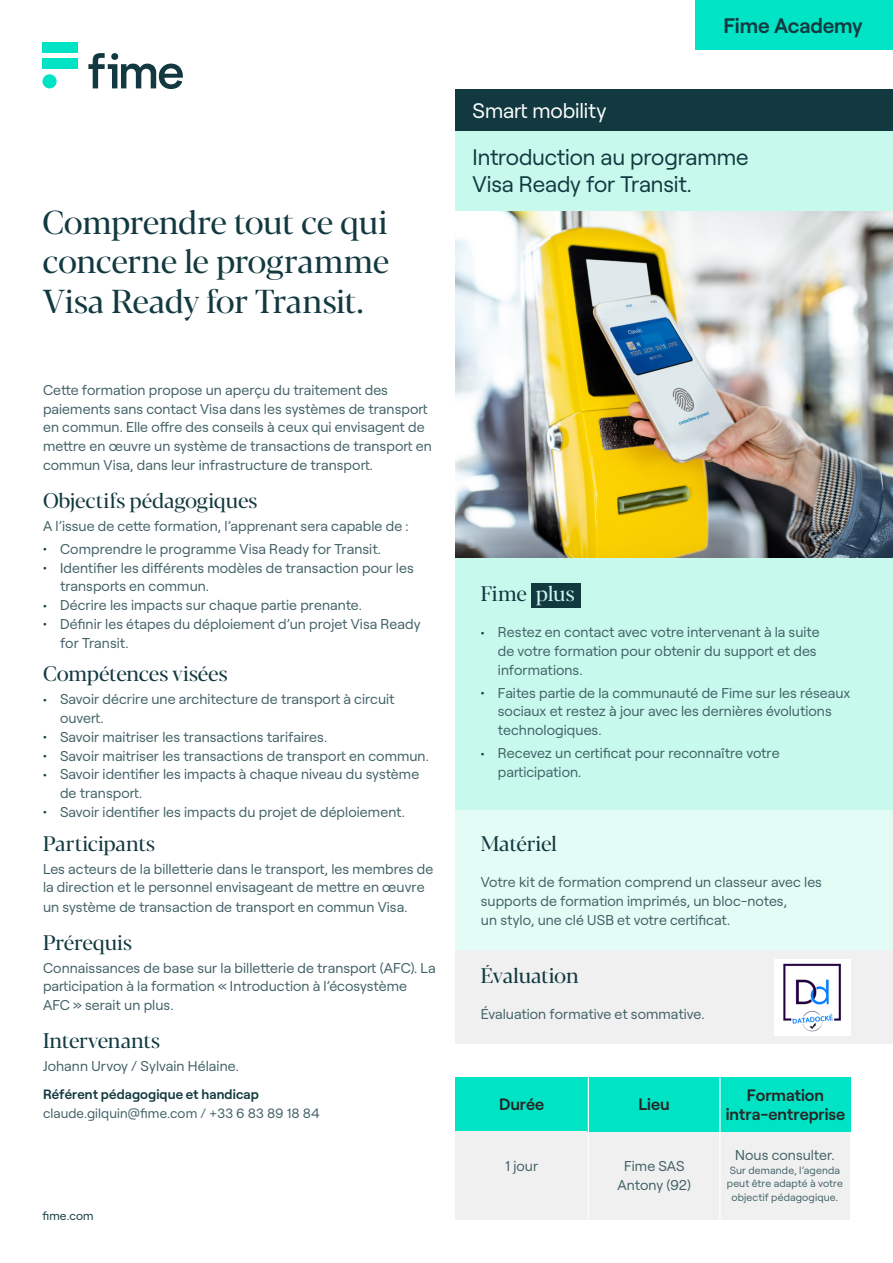
<style>
.page{position:relative;width:893px;height:1263px;background:#fff}
.page>*{position:absolute;margin:0;border:0;box-sizing:border-box;transform-origin:0 0}
.Document_title{font:33px/39.6px "Blacker Pro Dis";letter-spacing:-.02em;color:#123940;text-align:justify}
.Document_title-2{font:22.5px/27px "Roobert";letter-spacing:-.005em;color:#123940}
.sous_titre{font:21px "Blacker Pro Dis";letter-spacing:-.01em;color:#123940}
.Document_title-3{font:21px "Blacker Pro Dis";letter-spacing:-.02em;color:#123940}
.Document_title-4{font:21px "Roobert";letter-spacing:-.005em;color:#fff}
.Document_title-5{font:600 21px "Roobert";letter-spacing:-.005em;color:#123940}
.Bodycopy__4mm_spacing{font:21px "Blacker Pro Dis";letter-spacing:-.02em;color:#123940}
.Bodycopy__4mm_spacing-2{font:600 16.5px/18.8px "Roobert";letter-spacing:-.005em;color:#262626;text-align:center}
.sous_titre-2{font:14.25px/18.8px "Roobert";letter-spacing:.005em;color:#416166}
.Bodycopy__4mm_spacing-3{font:14.25px/18.8px "Roobert";letter-spacing:.005em;color:#416166}
.Bulleted_list__9_5pt{font:14.25px/19px "Roobert";letter-spacing:.005em;color:#416166}
.Bodycopy__4mm_spacing-4{font:13.5px/18.8px "Roobert";letter-spacing:.005em;color:#416166}
.t1{font:12px "Roobert";color:#123940}
.Bodycopy__4mm_spacing-5{font:10.5px/13.5px "Roobert";letter-spacing:.015em;color:#416166;text-align:center}
.s1{color:#123940}
.s2{font-weight:600;color:#123940}
.s3{color:#c7f9ed}
</style>
<div class="page">
<div style="left:43px;top:58px;width:35px;height:11px;background:#00e4c5"></div>
<div style="left:43px;top:43px;width:35px;height:10px;background:#00e4c5"></div>
<div style="left:43px;top:74px;width:14px;height:14px;background:#00e4c5;border-radius:50%"></div>
<svg style="left:88px;top:53px;width:95px;height:36px"></svg>
<img style="left:455px;top:210px;width:438px;height:348px">
<div style="left:455px;top:131px;width:438px;height:79px;background:#c7f9ed"></div>
<div style="left:696px;top:0;width:197px;height:50px;background:#00e4c5"></div>
<div style="left:455px;top:89px;width:438px;height:42px;background:#123940"></div>
<div style="left:455px;top:558px;width:438px;height:252px;background:#c7f9ed"></div>
<div style="left:455px;top:810px;width:438px;height:140px;background:#e3fcf6"></div>
<div style="left:455px;top:1077px;width:132px;height:62px;background:#00e4c5"></div>
<div style="left:455px;top:1131px;width:395px;height:88px;background:#f0f0f0"></div>
<div style="left:588px;top:1077px;width:131px;height:54px;background:#00e4c5"></div>
<div style="left:719px;top:1077px;width:131px;height:54px;background:#00e4c5"></div>
<hr style="left:588px;top:1077px;width:1px;height:142px;background:#fff">
<hr style="left:719px;top:1077px;width:2px;height:142px;background:#fff">
<div style="left:531px;top:583px;width:49px;height:24px;background:#123940"></div>
<div style="left:456px;top:950px;width:437px;height:94px;background:#f0f0f0"></div>
<div style="left:774px;top:959px;width:76px;height:76px;background:#fff"></div>
<img style="left:783px;top:963px;width:58px;height:69px">
<p class="Document_title" style="left:43px;top:201px;width:348px">Comprendre tout ce qui concerne le programme Visa Ready for Transit.</p>
<p class="sous_titre-2" style="left:43px;top:379px;width:390px">Cette formation propose un aperçu du traitement des paiements sans contact Visa dans les systèmes de transport en commun. Elle offre des conseils à ceux qui envisagent de mettre en œuvre un système de transactions de transport en commun Visa, dans leur infrastructure de transport.</p>
<p class="sous_titre" style="left:43px;top:487px;width:216px">Objectifs pédagogiques</p>
<p class="Bodycopy__4mm_spacing-3" style="left:43px;top:515px;width:367px">A l’issue de cette formation, l’apprenant sera capable de :</p>
<p class="sous_titre-2" style="left:43px;top:538px;width:340px"><span class="s1">•</span> Comprendre le programme Visa Ready for Transit.</p>
<p class="sous_titre-2" style="left:60px;top:557px;width:355px;text-indent:-17px"><span class="s1">•</span> Identifier les différents modèles de transaction pour les transports en commun.</p>
<p class="sous_titre-2" style="left:43px;top:595px;width:321px"><span class="s1">•</span> Décrire les impacts sur chaque partie prenante.</p>
<p class="sous_titre-2" style="left:60px;top:613px;width:362px;text-indent:-17px"><span class="s1">•</span> Définir les étapes du déploiement d’un projet Visa Ready for Transit.</p>
<p class="sous_titre" style="left:43px;top:660px;width:186px">Compétences visées</p>
<p class="sous_titre-2" style="left:60px;top:689px;width:336px;text-indent:-17px"><span class="s1">•</span> Savoir décrire une architecture de transport à circuit ouvert.</p>
<p class="sous_titre-2" style="left:43px;top:726px;width:286px"><span class="s1">•</span> Savoir maitriser les transactions tarifaires.</p>
<p class="sous_titre-2" style="left:43px;top:745px;width:387px"><span class="s1">•</span> Savoir maitriser les transactions de transport en commun.</p>
<p class="sous_titre-2" style="left:60px;top:764px;width:361px;text-indent:-17px"><span class="s1">•</span> Savoir identifier les impacts à chaque niveau du système de transport.</p>
<p class="sous_titre-2" style="left:43px;top:801px;width:363px"><span class="s1">•</span> Savoir identifier les impacts du projet de déploiement.</p>
<p class="sous_titre" style="left:43px;top:829px;width:113px">Participants</p>
<p class="Bulleted_list__9_5pt" style="left:43px;top:858px;width:392px">Les acteurs de la billetterie dans le transport, les membres de la direction et le personnel envisageant de mettre en œuvre un système de transaction de transport en commun Visa.</p>
<p class="sous_titre" style="left:43px;top:929px;width:90px">Prérequis</p>
<p class="Bodycopy__4mm_spacing-3" style="left:43px;top:957px;width:394px">Connaissances de base sur la billetterie de transport (AFC). La participation à la formation « Introduction à l’écosystème<br>AFC » serait un plus.</p>
<p class="sous_titre" style="left:43px;top:1027px;width:119px">Intervenants</p>
<p class="Bodycopy__4mm_spacing-3" style="left:43px;top:1056px;width:197px">Johann Urvoy / Sylvain Hélaine.</p>
<p class="Bodycopy__4mm_spacing-4" style="left:43px;top:1084px;width:278px"><span class="s2">Référent pédagogique et handicap </span>claude.gilquin@fime.com / +33 6 83 89 18 84</p>
<p class="t1" style="left:43px;top:1207px;width:53px">fime.com</p>
<p class="Document_title-4" style="left:473px;top:95px;width:135px">Smart mobility</p>
<p class="Document_title-5" style="left:723px;top:9px;width:141px">Fime Academy</p>
<p class="Document_title-2" style="left:473px;top:142px;width:278px">Introduction au programme<br>Visa Ready for Transit.</p>
<p class="Document_title-3" style="left:481px;top:580px;width:95px">Fime <span class="s3">plus</span></p>
<p class="sous_titre-2" style="left:498px;top:622px;width:323px;text-indent:-17px"><span class="s1">•</span> Restez en contact avec votre intervenant à la suite de votre formation pour obtenir du support et des informations.</p>
<p class="sous_titre-2" style="left:498px;top:682px;width:354px;text-indent:-17px"><span class="s1">•</span> Faites partie de la communauté de Fime sur les réseaux sociaux et restez à jour avec les dernières évolutions technologiques.</p>
<p class="sous_titre-2" style="left:498px;top:743px;width:283px;text-indent:-17px"><span class="s1">•</span> Recevez un certificat pour reconnaître votre participation.</p>
<p class="Document_title-3" style="left:481px;top:830px;width:78px">Matériel</p>
<p class="Bodycopy__4mm_spacing-3" style="left:481px;top:872px;width:343px">Votre kit de formation comprend un classeur avec les supports de formation imprimés, un bloc-notes,<br>un stylo, une clé USB et votre certificat.</p>
<p class="Bodycopy__4mm_spacing" style="left:481px;top:962px;width:100px">Évaluation</p>
<p class="Bodycopy__4mm_spacing-3" style="left:481px;top:1003px;width:225px">Évaluation formative et sommative.</p>
<p class="Bodycopy__4mm_spacing-2" style="left:499px;top:1093px;width:47px">Durée</p>
<p class="Bodycopy__4mm_spacing-2" style="left:638px;top:1093px;width:33px">Lieu</p>
<p class="Bodycopy__4mm_spacing-2" style="left:726px;top:1084px;width:121px">Formation intra-entreprise</p>
<p class="Bodycopy__4mm_spacing-3" style="left:505px;top:1155px;width:34px">1 jour</p>
<p class="Bodycopy__4mm_spacing-3" style="left:618px;top:1155px;width:75px;text-align:center">Fime SAS<br>Antony (92)</p>
<p class="Bodycopy__4mm_spacing-3" style="left:735px;top:1145px;width:101px">Nous consulter.</p>
<p class="Bodycopy__4mm_spacing-5" style="left:727px;top:1162px;width:118px">Sur demande, l’agenda peut être adapté à votre objectif pédagogique.</p>
</div>
